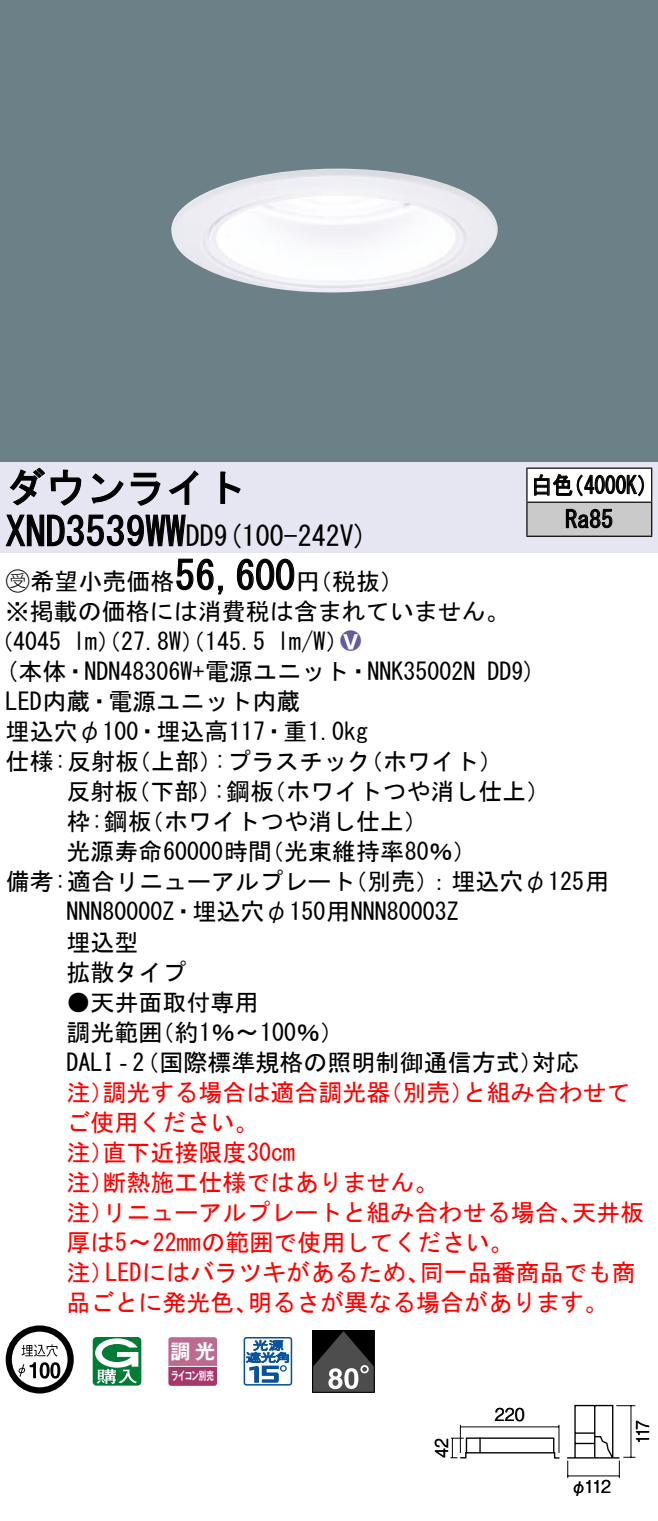
<style>
.page{position:relative;width:658px;height:1521px;background:#fff}
.page>*{position:absolute;margin:0;border:0;box-sizing:border-box;transform-origin:0 0}
.t1{font:40px "MS Gothic";color:#000}
.t2{font:28px "MS Gothic";color:#000}
.t3{font:24px/30px "MS Gothic";color:#000}
.t4{font:24px/30px "MS Gothic";color:#f00}
.t5{font:24px/34px "MS Gothic";color:#000;scale:.88 1}
.t6{font:24px "Ford Classification 1";color:#635aa0}
.t7{font:20px "Gothic MB101 Pro De Bold 90 pv RKSJ H";color:#fff}
.t8{font:17.6px "Gothic BBB Pro Medium 90 pv RKSJ H";letter-spacing:-.095em;color:#000;scale:.9 1}
.t9{font:11.6px "Gothic MB101 Pro De Bold 90 pv RKSJ H";letter-spacing:-.05em;color:#fff;scale:.65 1}
.s1{font-size:28px}
.s2{font-family:"Ford Classification 1"}
.s3{color:#fff}
</style>
<div class="page">
<div style="left:0;top:0;width:658px;height:462px;background:#6c8087"></div>
<img style="left:171px;top:169px;width:327px;height:124px">
<div style="left:0;top:462px;width:658px;height:90px;background:#e6e5f2"></div>
<svg style="left:9px;top:467px;width:73px;height:39px"></svg>
<svg style="left:91px;top:473px;width:33px;height:30px"></svg>
<svg style="left:130px;top:472px;width:30px;height:34px"></svg>
<svg style="left:168px;top:470px;width:30px;height:35px"></svg>
<svg style="left:220px;top:471px;width:21px;height:33px"></svg>
<svg style="left:5px;top:514px;width:181px;height:33px"></svg>
<svg style="left:176px;top:558px;width:47px;height:37px"></svg>
<svg style="left:236px;top:558px;width:59px;height:32px"></svg>
<svg style="left:6px;top:1325px;width:68px;height:68px"></svg>
<svg style="left:40px;top:1361px;width:10px;height:17px"></svg>
<svg style="left:50px;top:1361px;width:10px;height:17px"></svg>
<svg style="left:93px;top:1337px;width:48px;height:48px"></svg>
<svg style="left:168px;top:1337px;width:49px;height:48px"></svg>
<hr style="left:168px;top:1365px;width:49px;height:1px;background:#fff">
<svg style="left:243px;top:1337px;width:49px;height:48px"></svg>
<div style="left:312px;top:1329px;width:62px;height:63px;border:1px solid #000"></div>
<svg style="left:312px;top:1330px;width:62px;height:61px"></svg>
<div style="left:527px;top:468px;width:124px;height:34px;background:#fff"></div>
<div style="left:527px;top:502px;width:124px;height:34px;background:#cacaca"></div>
<hr style="left:526px;top:467px;width:126px;height:2px;background:#000">
<hr style="left:526px;top:468px;width:1px;height:33px;background:#000">
<hr style="left:651px;top:468px;width:1px;height:33px;background:#000">
<hr style="left:526px;top:501px;width:126px;height:2px;background:#000">
<hr style="left:526px;top:502px;width:1px;height:33px;background:#000">
<hr style="left:651px;top:502px;width:1px;height:33px;background:#000">
<hr style="left:526px;top:535px;width:126px;height:2px;background:#000">
<svg style="left:534px;top:474px;width:110px;height:23px"></svg>
<svg style="left:565px;top:508px;width:47px;height:20px"></svg>
<svg style="left:450px;top:1404px;width:185px;height:74px"></svg>
<h1 class="t1" style="left:6px;top:467px;width:242px">ダウンライト</h1>
<p class="t2" style="left:214px;top:522px;width:155px">(9 100-242 (V</p>
<h1 class="t1" style="left:6px;top:511px;width:210px">XND3539WW<span class="s1">DD</span></h1>
<h1 class="t1" style="left:175px;top:555px;width:121px">56,600</h1>
<p class="t3" style="left:6px;top:566px;width:505px"><span class="s2">B</span>希望小売価格<br>※掲載の価格には消費税は含まれていません。</p>
<p class="t6" style="left:340px;top:629px;width:22px">2<span class="s3">8</span></p>
<p class="t3" style="left:296px;top:566px;width:109px">（円税抜(</p>
<p class="t3" style="left:277px;top:626px;width:73px">l m (W/</p>
<p class="t3" style="left:-11px;top:626px;width:74px">（4045</p>
<p class="t3" style="left:73px;top:626px;width:193px">lm）（27.8 ）（W 145.5</p>
<p class="t5" style="left:565px;top:468px;width:56px;text-indent:-34px">白色<br>Ra85</p>
<p class="t5" style="left:563px;top:468px;width:110px">（4000 (K</p>
<p class="t3" style="left:6px;top:656px;width:471px">(本体・NDN48306 +W 電源ユニット・NNK35002N</p>
<p class="t3" style="left:6px;top:686px;width:296px">LED内蔵・電源ユニット内蔵</p>
<p class="t3" style="left:6px;top:716px;width:364px">埋込穴φ100・埋込高117・重1.0kg</p>
<p class="t3" style="left:359px;top:746px;width:145px">（ホワイト(</p>
<p class="t3" style="left:487px;top:656px;width:50px">DD (9</p>
<p class="t3" style="left:214px;top:746px;width:158px">:プラスチック</p>
<p class="t3" style="left:6px;top:746px;width:135px">仕様:反射板</p>
<p class="t3" style="left:127px;top:746px;width:97px">（上部）</p>
<p class="t3" style="left:66px;top:776px;width:73px">反射板</p>
<p class="t3" style="left:126px;top:776px;width:97px">（下部）</p>
<p class="t3" style="left:213px;top:776px;width:62px">:鋼板</p>
<p class="t3" style="left:262px;top:776px;width:289px">（ホワイトつや消し仕上(</p>
<p class="t3" style="left:66px;top:806px;width:87px">枠:鋼板</p>
<p class="t3" style="left:140px;top:806px;width:289px">（ホワイトつや消し仕上(</p>
<p class="t3" style="left:66px;top:836px;width:207px">光源寿命60000時間</p>
<p class="t3" style="left:260px;top:836px;width:218px">（光束維持率80％(</p>
<p class="t3" style="left:66px;top:866px;width:394px;text-indent:-61px">備考:適合リニューアルプレート<br>NNN80000 ・Z 埋込穴φ150用NNN80003Z埋込型<br>拡散タイプ</p>
<p class="t3" style="left:150px;top:986px;width:195px;text-indent:-84px">●天井面取付専用<br>（約1％〜100％(</p>
<p class="t3" style="left:343px;top:866px;width:267px">（別売：）埋込穴φ125用</p>
<p class="t3" style="left:66px;top:1016px;width:97px">調光範囲</p>
<p class="t3" style="left:66px;top:1046px;width:478px">DALI‐（2 国際標準規格の照明制御通信方式）</p>
<p class="t4" style="left:462px;top:1076px;width:169px">と組み合わせて</p>
<p class="t3" style="left:531px;top:1046px;width:49px">対応</p>
<p class="t4" style="left:102px;top:1076px;width:289px">調光する場合は適合調光器</p>
<p class="t4" style="left:378px;top:1076px;width:97px">（別売）</p>
<p class="t4" style="left:66px;top:1076px;width:49px">注）</p>
<p class="t4" style="left:66px;top:1106px;width:193px">ご使用ください。</p>
<p class="t4" style="left:102px;top:1136px;width:194px">直下近接限度30cm</p>
<p class="t4" style="left:102px;top:1136px;width:337px;text-indent:-36px">注）<br>断熱施工仕様ではありません。</p>
<p class="t4" style="left:66px;top:1166px;width:49px">注）</p>
<p class="t4" style="left:102px;top:1196px;width:481px">リニューアルプレートと組み合わせる場合、</p>
<p class="t4" style="left:572px;top:1196px;width:73px">天井板</p>
<p class="t4" style="left:66px;top:1196px;width:49px">注）</p>
<p class="t4" style="left:66px;top:1226px;width:448px">厚は〜5 22mmの範囲で使用してください。</p>
<p class="t4" style="left:420px;top:1256px;width:217px">同一品番商品でも商</p>
<p class="t4" style="left:105px;top:1256px;width:326px">LEDにはバラツキがあるため、</p>
<p class="t4" style="left:66px;top:1256px;width:49px">注）</p>
<p class="t4" style="left:66px;top:1286px;width:193px">品ごとに発光色、</p>
<p class="t4" style="left:248px;top:1286px;width:362px">明るさが異なる場合があります。</p>
<p class="t7" style="left:171px;top:1334px;width:46px">調光</p>
<p class="t9" style="left:171px;top:1365px;width:67px">ライコン別売</p>
<p class="t8" style="left:427px;top:1457px;width:24px;rotate:-90deg">42</p>
<p class="t8" style="left:494px;top:1399px;width:35px">220</p>
<p class="t8" style="left:570px;top:1471px;width:46px">φ112</p>
<p class="t8" style="left:628px;top:1443px;width:29px;rotate:-90deg">117</p>
</div>
